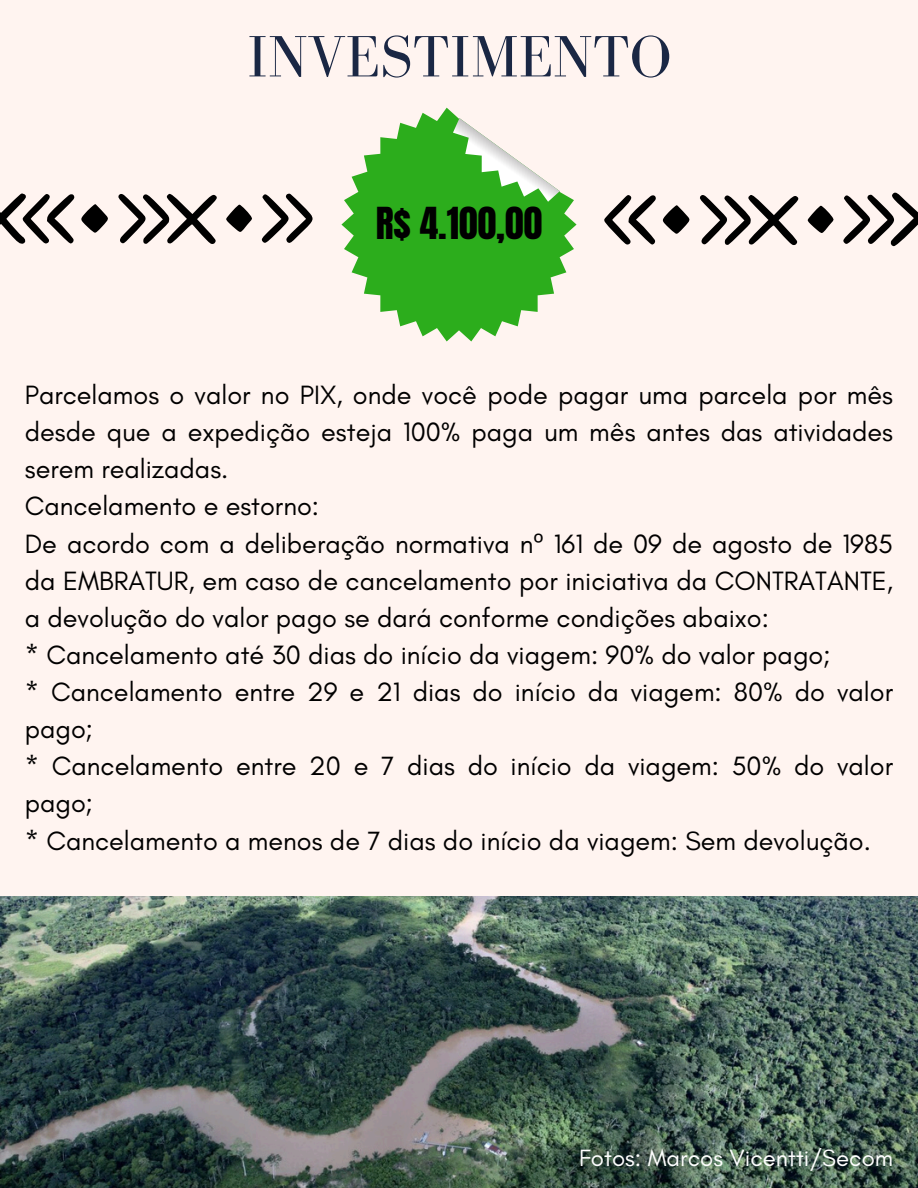
<style>
.page{position:relative;width:918px;height:1188px;background:#fff4f0}
.page>*{position:absolute;margin:0;border:0;box-sizing:border-box;transform-origin:0 0}
.t1{font:60px "Bodoni FLF";color:#1a2744}
.t2{font:37.5px "Anton";color:#000}
.t3{font:27px/37.2px "Glacial Indifference";color:#000}
.t4{font:24px "Glacial Indifference";color:#fff}
.s1{font-family:"Noto Sans"}
</style>
<div class="page">
<svg style="left:341px;top:108px;width:235px;height:233px;fill:#2cad1c"></svg>
<svg style="left:453px;top:118px;width:107px;height:84px"></svg>
<svg style="left:700px;top:195px;width:99px;height:50px"></svg>
<svg style="left:843px;top:192px;width:75px;height:54px"></svg>
<svg style="left:604px;top:195px;width:86px;height:50px"></svg>
<svg style="left:807px;top:206px;width:27px;height:27px"></svg>
<svg style="left:0;top:193px;width:74px;height:51px"></svg>
<svg style="left:118px;top:193px;width:99px;height:51px"></svg>
<svg style="left:261px;top:193px;width:52px;height:50px"></svg>
<svg style="left:81px;top:204px;width:27px;height:29px"></svg>
<svg style="left:226px;top:205px;width:26px;height:27px"></svg>
<img style="left:0;top:896px;width:918px;height:291px">
<p class="t1" style="left:247px;top:24px;width:426px">INVESTIMENTO</p>
<h2 class="t2" style="left:376px;top:197px;width:168px">R$ 4.100,00</h2>
<h1 class="t3" style="left:25px;top:376px;width:870px">Parcelamos o valor no PIX, onde você pode pagar uma parcela por mês desde que a expedição esteja 100% paga um mês antes das atividades serem realizadas.<br>Cancelamento e estorno:<br>De acordo com a deliberação normativa n<span class="s1">º</span> 161 de 09 de agosto de 1985 da EMBRATUR, em caso de cancelamento por iniciativa da CONTRATANTE, a devolução do valor pago se dará conforme condições abaixo:<br>* Cancelamento até 30 dias do início da viagem: 90% do valor pago;<br>* Cancelamento entre 29 e 21 dias do início da viagem: 80% do valor pago;<br>* Cancelamento entre 20 e 7 dias do início da viagem: 50% do valor pago;<br>* Cancelamento a menos de 7 dias do início da viagem: Sem devolução.</h1>
<p class="t4" style="left:579px;top:1144px;width:316px">Fotos: Marcos Vicentti/Secom</p>
</div>
